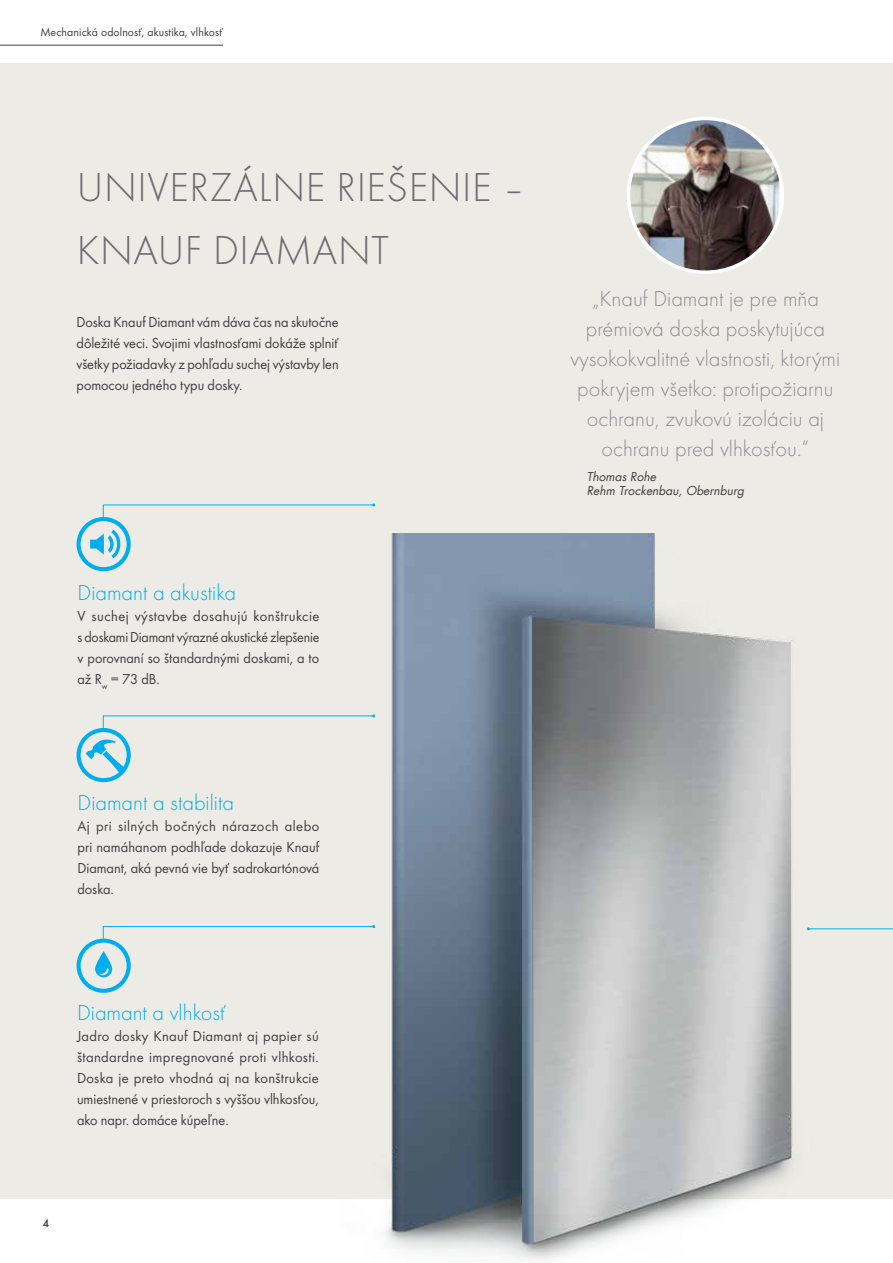
<style>
.page{position:relative;width:893px;height:1263px;background:#fff}
.page>*{position:absolute;margin:0;border:0;box-sizing:border-box;transform-origin:0 0}
.t1{font:42px/63px "Futura TOT Ligh";letter-spacing:.015em;color:#6d6e71}
.t2{font:22.5px/30px "Futura TOT Ligh";color:#8b8e90;text-align:center}
.t3{font:22.5px "Futura TOT Ligh";color:#00aeef}
.t4{font:15px/21px "Futura Boo";color:#414042;text-align:justify}
.t5{font:12px "Futura Boo";letter-spacing:.01em;color:#414042}
.t6{font:italic 12px/13.5px "Futura LT";color:#414042}
.t7{font:500 12px "Futura";color:#414042}
.s1{color:#808285}
</style>
<div class="page">
<div style="left:0;top:64px;width:893px;height:1135px;background:#edebe5"></div>
<svg style="left:103px;top:503px;width:272px;height:15px"></svg>
<div style="left:77px;top:517px;width:54px;height:54px;border:4px solid #00aeef;border-radius:50%"></div>
<svg style="left:90px;top:530px;width:30px;height:28px"></svg>
<svg style="left:103px;top:715px;width:220px;height:14px"></svg>
<svg style="left:86px;top:739px;width:43px;height:41px"></svg>
<div style="left:77px;top:728px;width:54px;height:54px;border:4px solid #00aeef;border-radius:50%"></div>
<svg style="left:103px;top:926px;width:220px;height:12px"></svg>
<svg style="left:95px;top:951px;width:17px;height:26px"></svg>
<div style="left:77px;top:938px;width:54px;height:55px;border:4px solid #00aeef;border-radius:50%"></div>
<img style="left:323px;top:534px;width:472px;height:726px">
<svg style="left:807px;top:927px;width:86px;height:4px"></svg>
<img style="left:628px;top:118px;width:154px;height:154px;border-radius:77px">
<div style="left:627px;top:117px;width:157px;height:157px;border:4px solid #fff;border-radius:50%"></div>
<hr style="left:0;top:45px;width:223px;height:1px;background:#414042">
<p class="t5" style="left:40px;top:25px;width:184px">Mechanická odolnosť, akustika, vlhkosť</p>
<h1 class="t1" style="left:77px;top:156px;width:450px">UNIVERZÁLNE RIEŠENIE –<br>KNAUF DIAMANT</h1>
<p class="t4" style="left:77px;top:311px;width:264px">Doska Knauf Diamant vám dáva čas na skutočne dôležité veci. Svojimi vlastnosťami dokáže splniť všetky požiadavky z pohľadu suchej výstavby len pomocou jedného typu dosky.</p>
<h2 class="t3" style="left:77px;top:580px;width:160px">Diamant a akustika</h2>
<p class="t4" style="left:77px;top:605px;width:244px">V suchej výstavbe dosahujú konštrukcie s doskami Diamant výrazné akustické zlepšenie v porovnaní so štandardnými doskami, a to až R<sub>w</sub> = 73 dB.</p>
<h2 class="t3" style="left:77px;top:790px;width:158px">Diamant a stabilita</h2>
<p class="t4" style="left:77px;top:815px;width:243px">Aj pri silných bočných nárazoch alebo pri namáhanom podhľade dokazuje Knauf Diamant, aká pevná vie byť sadrokartónová doska.</p>
<h2 class="t3" style="left:77px;top:1000px;width:150px">Diamant a vlhkosť</h2>
<p class="t4" style="left:77px;top:1025px;width:243px">Jadro dosky Knauf Diamant aj papier sú štandardne impregnované proti vlhkosti.<br>Doska je preto vhodná aj na konštrukcie umiestnené v priestoroch s vyššou vlhkosťou, ako napr. domáce kúpeľne.</p>
<p class="t7" style="left:43px;top:1216px;width:8px">4</p>
<h2 class="t2" style="left:570px;top:284px;width:271px">„Knauf Diamant je pre mňa prémiová doska poskytujúca vysokokvalitné vlastnosti, ktorými pokryjem všetko: protipožiarnu ochranu, zvukovú izoláciu aj ochranu pred vlhkosťou.<span class="s1">“</span></h2>
<p class="t6" style="left:587px;top:470px;width:159px">Thomas Rohe<br>Rehm Trockenbau, Obernburg</p>
</div>
